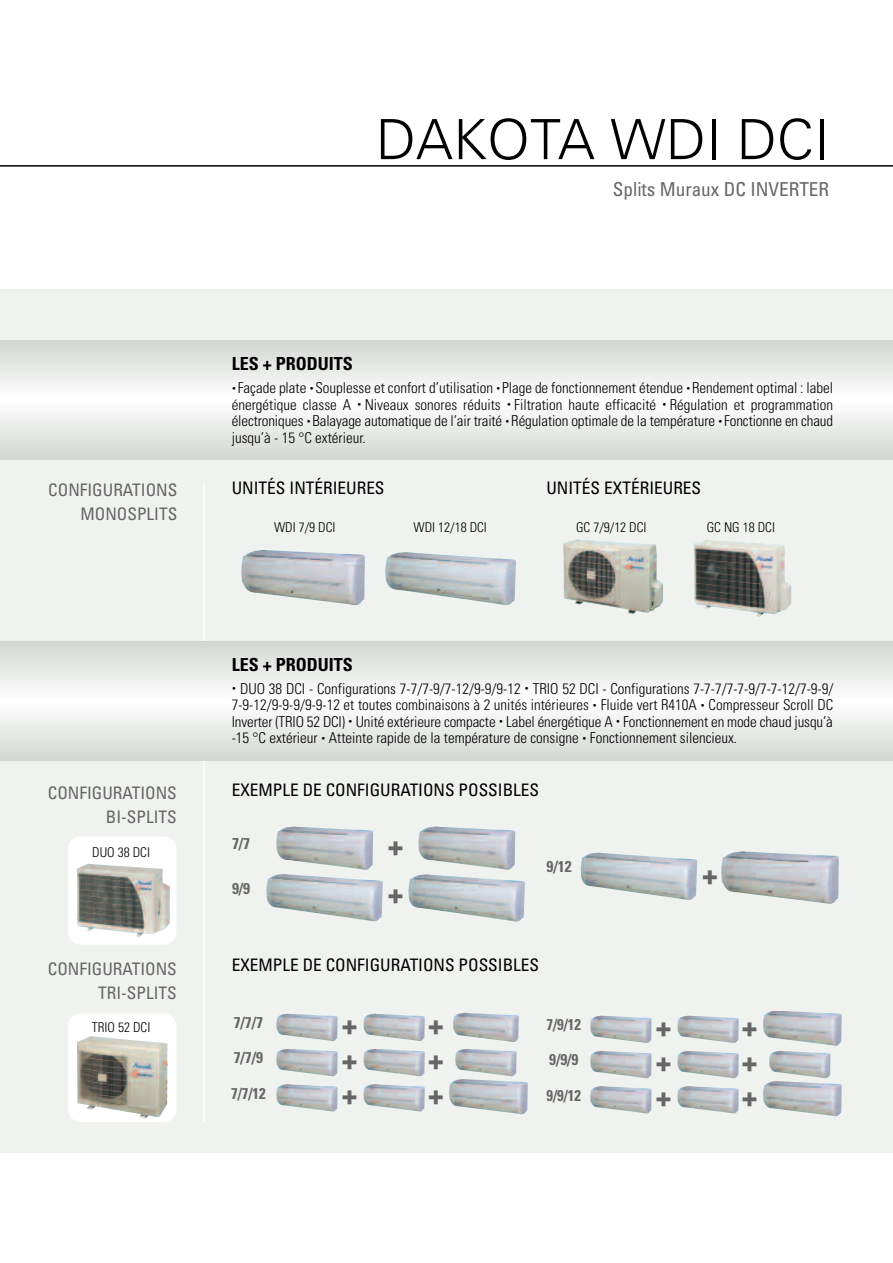
<style>
.page{position:relative;width:893px;height:1263px;background:#fff}
.page>*{position:absolute;margin:0;border:0;box-sizing:border-box;transform-origin:0 0}
.t1{font:300 55.5px "Univers";color:#000}
.t2{font:700 31.35px/48.8px "DIN";color:#666}
.t3{font:700 31.2px "DIN";color:#666}
.t4{font:condensed 19.2px "Univers";color:#666}
.t5{font:700 condensed 18px "Univers";color:#000}
.t6{font:condensed 17.25px "Univers";color:#000}
.t7{font:condensed 17.25px/24px "Univers";color:#666;text-align:right}
.t8{font:700 condensed 15.6px "Univers";color:#666}
.t9{font:700 condensed 15.6px "Univers";color:#666;scale:.95 1}
.t10{font:300 condensed 15px/16.5px "Univers";color:#000;text-align:justify}
.t11{font:300 condensed 13.5px "Univers";color:#000}
</style>
<div class="page">
<div style="left:0;top:289px;width:893px;height:863px;background:#eff2ee"></div>
<hr style="left:0;top:165px;width:893px;height:2px;background:#000">
<div style="left:0;top:342px;width:893px;height:115px;background:#d4d8d3"></div>
<div style="left:0;top:349px;width:893px;height:102px;background:#d9dcd8"></div>
<div style="left:0;top:354px;width:893px;height:91px;background:#dde0dc"></div>
<div style="left:0;top:359px;width:893px;height:81px;background:#e1e3e0"></div>
<div style="left:0;top:364px;width:893px;height:71px;background:#e4e7e4"></div>
<div style="left:0;top:368px;width:893px;height:63px;background:#e8eae7"></div>
<div style="left:0;top:373px;width:893px;height:53px;background:#ebedeb"></div>
<div style="left:0;top:378px;width:893px;height:43px;background:#eff1ef"></div>
<div style="left:0;top:383px;width:893px;height:33px;background:#f3f4f3"></div>
<div style="left:0;top:388px;width:893px;height:23px;background:#f7f8f7"></div>
<div style="left:0;top:393px;width:893px;height:13px;background:#fbfbfb"></div>
<hr style="left:0;top:398px;width:893px;height:3px;background:#fff">
<hr style="left:203px;top:483px;width:2px;height:639px;background:#fff">
<div style="left:68px;top:836px;width:108px;height:109px;background:#fff;border-radius:13px"></div>
<img style="left:77px;top:864px;width:93px;height:73px">
<div style="left:68px;top:1014px;width:108px;height:108px;background:#fff;border-radius:13px"></div>
<img style="left:77px;top:1036px;width:91px;height:82px">
<img style="left:408px;top:874px;width:117px;height:48px">
<img style="left:721px;top:851px;width:118px;height:53px">
<img style="left:581px;top:853px;width:116px;height:47px">
<img style="left:276px;top:826px;width:97px;height:44px">
<img style="left:266px;top:874px;width:117px;height:47px">
<img style="left:419px;top:826px;width:96px;height:44px">
<img style="left:276px;top:1014px;width:62px;height:27px">
<img style="left:364px;top:1014px;width:61px;height:27px">
<img style="left:453px;top:1013px;width:66px;height:29px">
<img style="left:276px;top:1049px;width:62px;height:27px">
<img style="left:364px;top:1049px;width:61px;height:27px">
<img style="left:455px;top:1049px;width:62px;height:27px">
<img style="left:276px;top:1084px;width:62px;height:27px">
<img style="left:364px;top:1084px;width:61px;height:27px">
<img style="left:449px;top:1080px;width:79px;height:34px">
<img style="left:590px;top:1016px;width:62px;height:27px">
<img style="left:677px;top:1016px;width:62px;height:27px">
<img style="left:763px;top:1011px;width:79px;height:35px">
<img style="left:590px;top:1051px;width:62px;height:27px">
<img style="left:677px;top:1051px;width:62px;height:27px">
<img style="left:769px;top:1051px;width:61px;height:27px">
<img style="left:590px;top:1086px;width:62px;height:27px">
<img style="left:677px;top:1086px;width:62px;height:27px">
<img style="left:763px;top:1081px;width:79px;height:35px">
<div style="left:0;top:642px;width:893px;height:117px;background:#d3d7d2"></div>
<div style="left:0;top:647px;width:893px;height:107px;background:#d7dad6"></div>
<div style="left:0;top:652px;width:893px;height:97px;background:#dbdeda"></div>
<div style="left:0;top:658px;width:893px;height:86px;background:#dfe1de"></div>
<div style="left:0;top:663px;width:893px;height:76px;background:#e2e5e2"></div>
<div style="left:0;top:666px;width:893px;height:69px;background:#e6e8e5"></div>
<div style="left:0;top:672px;width:893px;height:58px;background:#e9ebe9"></div>
<div style="left:0;top:677px;width:893px;height:48px;background:#edefed"></div>
<div style="left:0;top:682px;width:893px;height:38px;background:#f1f3f1"></div>
<div style="left:0;top:687px;width:893px;height:28px;background:#f5f6f5"></div>
<div style="left:0;top:692px;width:893px;height:18px;background:#f9faf9"></div>
<div style="left:0;top:697px;width:893px;height:8px;background:#fdfdfd"></div>
<img style="left:241px;top:550px;width:124px;height:55px">
<img style="left:385px;top:552px;width:131px;height:53px">
<img style="left:656px;top:545px;width:3px;height:36px">
<img style="left:694px;top:539px;width:97px;height:78px">
<h1 class="t1" style="left:376px;top:119px;width:455px">DAKOTA WDI DCI</h1>
<p class="t4" style="left:613px;top:182px;width:218px">Splits Muraux DC INVERTER</p>
<p class="t7" style="left:48px;top:479px;width:131px">CONFIGURATIONS<br>MONOSPLITS</p>
<p class="t7" style="left:48px;top:782px;width:131px">CONFIGURATIONS<br>BI-SPLITS</p>
<p class="t11" style="left:92px;top:848px;width:59px">DUO 38 DCI</p>
<p class="t7" style="left:48px;top:958px;width:131px">CONFIGURATIONS<br>TRI-SPLITS</p>
<p class="t5" style="left:232px;top:357px;width:123px">LES + PRODUITS</p>
<p class="t10" style="left:232px;top:381px;width:603px"><sup>•</sup> Façade plate <sup>•</sup> Souplesse et confort d’utilisation <sup>•</sup> Plage de fonctionnement étendue <sup>•</sup> Rendement optimal : label énergétique classe A <sup>•</sup> Niveaux sonores réduits <sup>•</sup> Filtration haute efficacité <sup>•</sup> Régulation et programmation électroniques <sup>•</sup> Balayage automatique de l’air traité <sup>•</sup> Régulation optimale de la température <sup>•</sup> Fonctionne en chaud jusqu’à - 15 °C extérieur.</p>
<p class="t6" style="left:232px;top:481px;width:154px">UNITÉS INTÉRIEURES</p>
<p class="t6" style="left:546px;top:481px;width:156px">UNITÉS EXTÉRIEURES</p>
<p class="t11" style="left:274px;top:523px;width:63px">WDI 7/9 DCI</p>
<p class="t11" style="left:413px;top:523px;width:75px">WDI 12/18 DCI</p>
<p class="t11" style="left:576px;top:523px;width:72px">GC 7/9/12 DCI</p>
<p class="t11" style="left:707px;top:523px;width:70px">GC NG 18 DCI</p>
<p class="t5" style="left:232px;top:658px;width:123px">LES + PRODUITS</p>
<p class="t10" style="left:232px;top:682px;width:603px"><sup>•</sup> DUO 38 DCI - Configurations 7-7/7-9/7-12/9-9/9-12 <sup>•</sup> TRIO 52 DCI - Configurations 7-7-7/7-7-9/7-7-12/7-9-9/ 7-9-12/9-9-9/9-9-12 et toutes combinaisons à 2 unités intérieures <sup>•</sup> Fluide vert R410A <sup>•</sup> Compresseur Scroll DC Inverter (TRIO 52 DCI) <sup>•</sup> Unité extérieure compacte <sup>•</sup> Label énergétique A <sup>•</sup> Fonctionnement en mode chaud jusqu’à -15 °C extérieur <sup>•</sup> Atteinte rapide de la température de consigne <sup>•</sup> Fonctionnement silencieux.</p>
<p class="t6" style="left:232px;top:784px;width:309px">EXEMPLE DE CONFIGURATIONS POSSIBLES</p>
<p class="t8" style="left:232px;top:837px;width:20px">7/7</p>
<h2 class="t2" style="left:387px;top:821px;width:18px">+ +</h2>
<p class="t8" style="left:232px;top:882px;width:20px">9/9</p>
<p class="t8" style="left:546px;top:861px;width:27px">9/12</p>
<p class="t6" style="left:232px;top:958px;width:309px">EXEMPLE DE CONFIGURATIONS POSSIBLES</p>
<h2 class="t2" style="left:702px;top:850px;width:18px">+</h2>
<p class="t11" style="left:92px;top:1023px;width:60px">TRIO 52 DCI</p>
<p class="t8" style="left:234px;top:1017px;width:31px">7/7/7</p>
<h3 class="t3" style="left:341px;top:1007px;width:18px">+</h3>
<h3 class="t3" style="left:427px;top:1007px;width:18px">+</h3>
<p class="t8" style="left:234px;top:1052px;width:31px">7/7/9</p>
<h3 class="t3" style="left:341px;top:1042px;width:18px">+</h3>
<h3 class="t3" style="left:427px;top:1042px;width:18px">+</h3>
<p class="t9" style="left:231px;top:1087px;width:38px">7/7/12</p>
<h3 class="t3" style="left:341px;top:1077px;width:18px">+</h3>
<h3 class="t3" style="left:427px;top:1077px;width:18px">+</h3>
<p class="t9" style="left:547px;top:1019px;width:38px">7/9/12</p>
<h3 class="t3" style="left:655px;top:1009px;width:18px">+</h3>
<h3 class="t3" style="left:741px;top:1009px;width:18px">+</h3>
<p class="t8" style="left:549px;top:1054px;width:31px">9/9/9</p>
<h3 class="t3" style="left:655px;top:1044px;width:18px">+</h3>
<h3 class="t3" style="left:741px;top:1044px;width:18px">+</h3>
<p class="t9" style="left:547px;top:1089px;width:38px">9/9/12</p>
<h3 class="t3" style="left:655px;top:1079px;width:18px">+</h3>
<h3 class="t3" style="left:741px;top:1079px;width:18px">+</h3>
</div>
